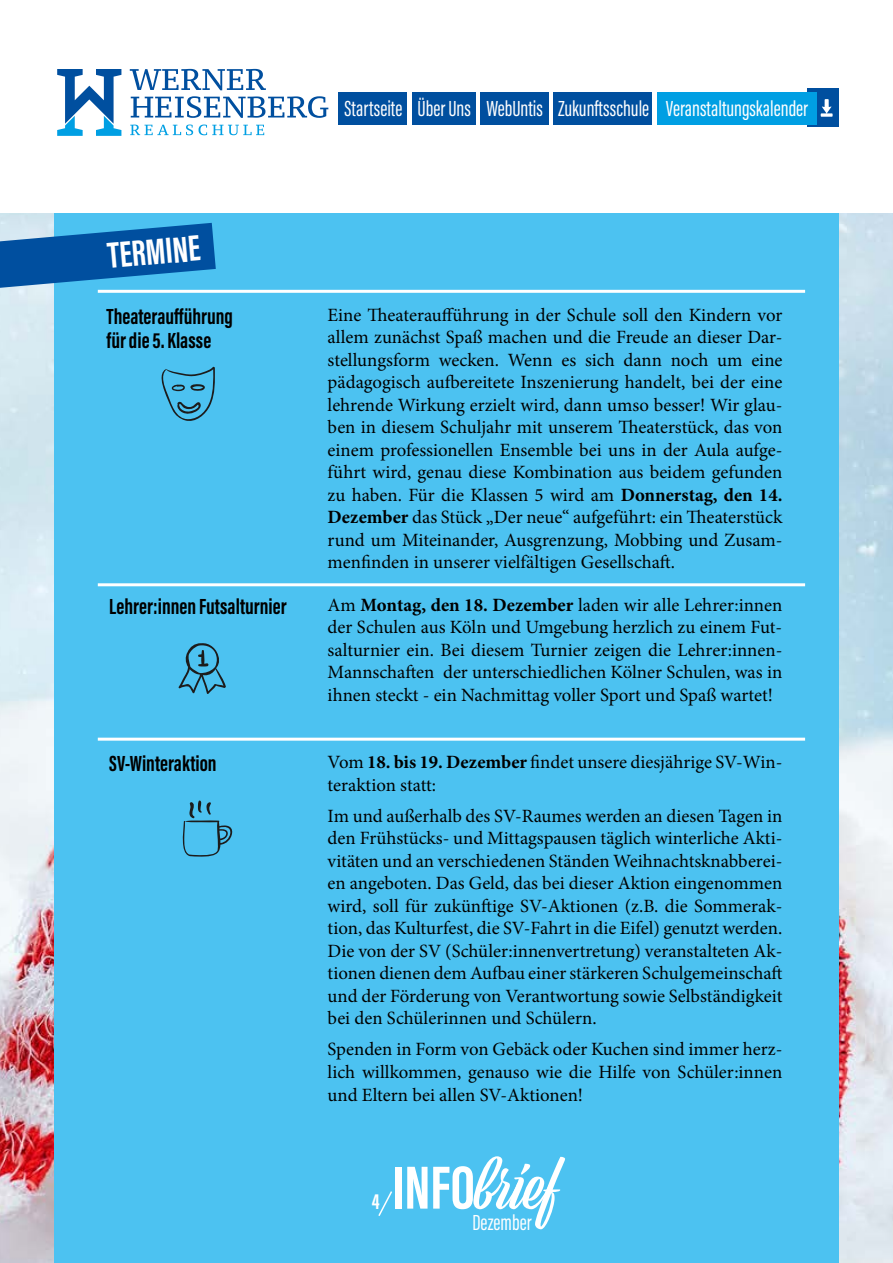
<style>
.page{position:relative;width:893px;height:1263px;background:#fff}
.page>*{position:absolute;margin:0;border:0;box-sizing:border-box;transform-origin:0 0}
.t1{font:62.7px "Viktor Script";color:#fff}
.t2{font:700 37.5px "Acumin Pro Extra Cond";color:#fff}
.t3{font:700 22.5px/24px "Acumin Pro Extra Cond";color:#000}
.t4{font:22.5px "Acumin Pro Extra Cond";color:#fff}
.t5{font:700 22.5px "Acumin Pro Extra Cond";color:#fff}
.t6{font:18.75px/22.5px "Minion Pro";color:#000;text-align:justify}
.s1{font-weight:700}
.s2{font-family:"Acumin Pro Extra Cond";font-weight:700}
</style>
<div class="page">
<img style="left:0;top:213px;width:893px;height:1050px">
<div style="left:54px;top:182px;width:785px;height:1081px;background:#4cc2f1"></div>
<svg style="left:0;top:223px;width:216px;height:65px"></svg>
<div style="left:0;top:0;width:893px;height:213px;background:#fff"></div>
<hr style="left:98px;top:290px;width:707px;height:3px;background:#fff">
<svg style="left:183px;top:800px;width:50px;height:57px"></svg>
<hr style="left:98px;top:583px;width:707px;height:3px;background:#fff">
<hr style="left:98px;top:738px;width:707px;height:3px;background:#fff">
<svg style="left:161px;top:367px;width:54px;height:54px"></svg>
<svg style="left:178px;top:643px;width:48px;height:51px"></svg>
<svg style="left:378px;top:1191px;width:14px;height:25px"></svg>
<svg style="left:130px;top:69px;width:136px;height:21px"></svg>
<svg style="left:131px;top:96px;width:197px;height:22px"></svg>
<svg style="left:130px;top:125px;width:63px;height:10px"></svg>
<svg style="left:199px;top:125px;width:65px;height:10px"></svg>
<svg style="left:57px;top:69px;width:64px;height:67px"></svg>
<div style="left:339px;top:92px;width:68px;height:32px;background:#004f9f"></div>
<div style="left:481px;top:92px;width:68px;height:32px;background:#004f9f"></div>
<div style="left:412px;top:92px;width:64px;height:32px;background:#004f9f"></div>
<div style="left:553px;top:92px;width:99px;height:32px;background:#004f9f"></div>
<div style="left:808px;top:89px;width:31px;height:38px;background:#004f9f"></div>
<svg style="left:821px;top:99px;width:12px;height:18px"></svg>
<div style="left:657px;top:92px;width:159px;height:32px;background:#009fe3"></div>
<p class="t4" style="left:344px;top:95px;width:465px">Startseite Über Uns WebUntis Zukunftsschule Veranstaltungskalender</p>
<h2 class="t2" style="left:106px;top:233px;width:94px;rotate:-5deg">TERMINE</h2>
<p class="t3" style="left:107px;top:304px;width:128px">Theateraufführung für die 5. Klasse</p>
<p class="t6" style="left:328px;top:303px;width:456px">Eine Theateraufführung in der Schule soll den Kindern vor allem zunächst Spaß machen und die Freude an dieser Dar&shy;stellungsform wecken. Wenn es sich dann noch um eine pädagogisch aufbereitete Inszenierung handelt, bei der eine lehrende Wirkung erzielt wird, dann umso besser! Wir glau&shy;ben in diesem Schuljahr mit unserem Theaterstück, das von einem professionellen Ensemble bei uns in der Aula aufge&shy;führt wird, genau diese Kombination aus beidem gefunden zu haben. Für die Klassen 5 wird am <span class="s1">Donnerstag, den 14.<br>Dezember</span> das Stück „Der neue“ aufgeführt: ein Theaterstück rund um Miteinander, Ausgrenzung, Mobbing und Zusam&shy;menfinden in unserer vielfältigen Gesellschaft.</p>
<p class="t3" style="left:109px;top:594px;width:179px">Lehrer:innen Futsalturnier</p>
<p class="t6" style="left:328px;top:594px;width:456px">Am <span class="s1">Montag, den 18. Dezember</span> laden wir alle Lehrer:innen der Schulen aus Köln und Umgebung herzlich zu einem Fut&shy;salturnier ein. Bei diesem Turnier zeigen die Lehrer:innen-Mannschaften der unterschiedlichen Kölner Schulen, was in ihnen steckt - ein Nachmittag voller Sport und Spaß wartet!</p>
<p class="t3" style="left:109px;top:751px;width:109px">SV-Winteraktion</p>
<p class="t6" style="left:328px;top:751px;width:456px">Vom <span class="s1">18. bis 19. Dezember</span> findet unsere diesjährige SV-Win&shy;teraktion statt:</p>
<p class="t6" style="left:328px;top:805px;width:456px">Im und außerhalb des SV-Raumes werden an diesen Tagen in den Frühstücks- und Mittagspausen täglich winterliche Akti&shy;vitäten und an verschiedenen Ständen Weihnachtsknabberei&shy;en angeboten. Das Geld, das bei dieser Aktion eingenommen wird, soll für zukünftige SV-Aktionen (z.B. die Sommerak&shy;tion, das Kulturfest, die SV-Fahrt in die Eifel) genutzt werden.<br>Die von der SV (Schüler:innenvertretung) veranstalteten Ak&shy;tionen dienen dem Aufbau einer stärkeren Schulgemeinschaft und der Förderung von Verantwortung sowie Selbständigkeit bei den Schülerinnen und Schülern.</p>
<p class="t6" style="left:328px;top:1038px;width:456px">Spenden in Form von Gebäck oder Kuchen sind immer herz&shy;lich willkommen, genauso wie die Hilfe von Schüler:innen und Eltern bei allen SV-Aktionen!</p>
<p class="t5" style="left:372px;top:1188px;width:9px">4</p>
<h1 class="t1" style="left:392px;top:1150px;width:167px"><span class="s2">INFO</span>brief</h1>
<p class="t4" style="left:472px;top:1209px;width:61px">Dezember</p>
</div>
